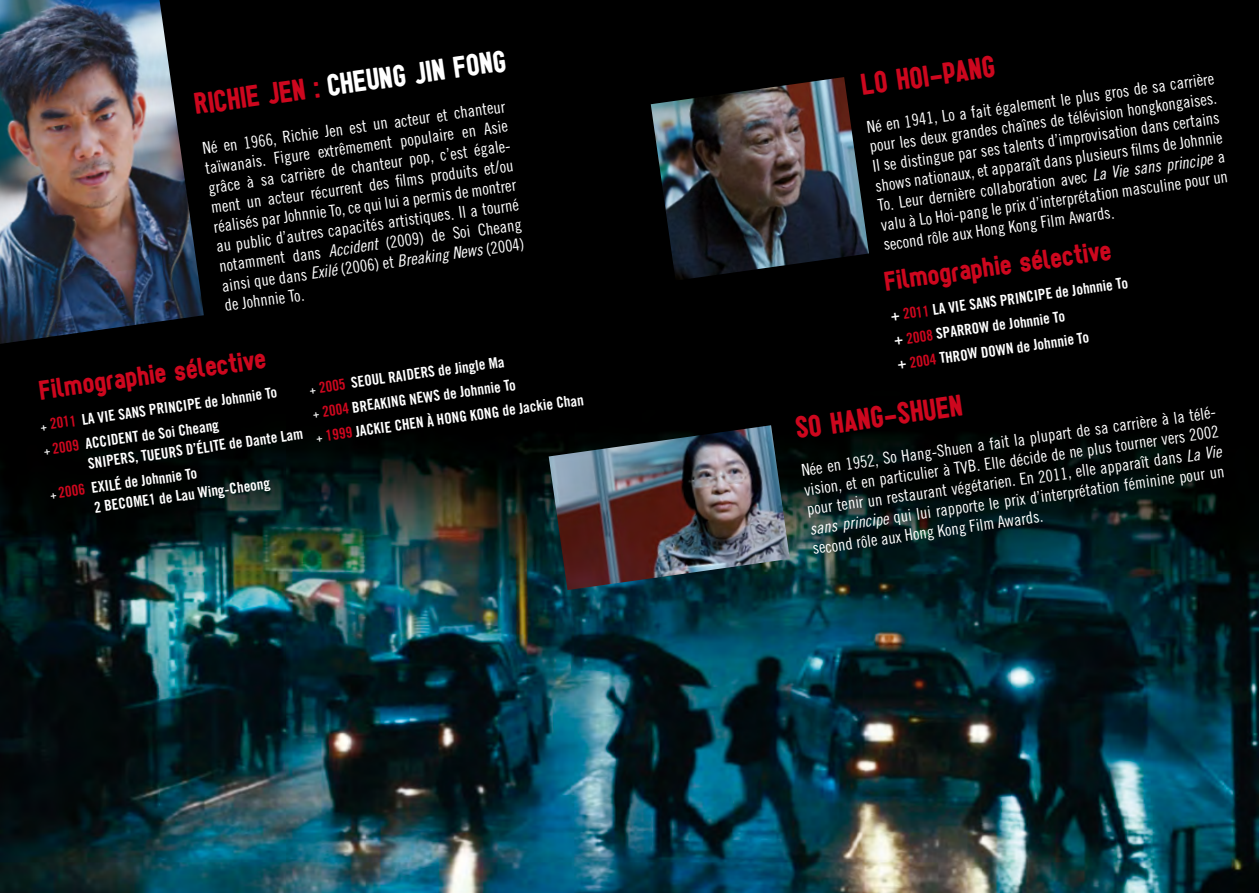
<style>
.page{position:relative;width:1259px;height:893px;background:#fff}
.page>*{position:absolute;margin:0;border:0;box-sizing:border-box;transform-origin:0 0}
.t1{font:31.35px "Sugo";color:#fff}
.t2{font:31.35px "Sugo";color:#cd071e}
.t3{font:28.35px "Sugo";color:#cd071e}
.t4{font:16.5px/19.8px "Trade Gothic Cond Eighteen";color:#fff}
.t5{font:15px/24.3px "Trade Gothic Bold Cond Twenty";color:#fff}
.s1{color:#cd071e}
.s2{font-family:"Trade Gothic Cond Eighteen Obl"}
.s3{font-size:10.5px}
</style>
<div class="page">
<img style="left:0;top:0;width:1259px;height:893px">
<img style="left:549px;top:425px;width:241px;height:165px">
<img style="left:651px;top:77px;width:218px;height:204px">
<img style="left:0;top:0;width:204px;height:344px">
<h1 class="t1" style="left:192px;top:85px;width:316px;rotate:-8deg"><span class="s1">RICHIE JEN :</span> CHEUNG JIN FONG</h1>
<p class="t4" style="left:201px;top:139px;width:309px;rotate:-8deg">Né en 1966, Richie Jen est un acteur et chanteur taïwanais. Figure extrêmement populaire en Asie grâce à sa carrière de chanteur pop, c’est égale&shy;ment un acteur récurrent des fi lms produits et/ou réalisés par Johnnie To, ce qui lui a permis de montrer au public d’autres capacités artistiques. Il a tourné notamment dans <span class="s2">Accident</span> (2009) de Soi Cheang ainsi que dans <span class="s2">Exilé</span> (2006) et <span class="s2">Breaking News</span> (2004) de Johnnie To.</p>
<h2 class="t3" style="left:37px;top:373px;width:230px;rotate:-8deg">Filmographie sélective</h2>
<p class="t5" style="left:308px;top:377px;width:57px;rotate:-8deg"><span class="s3">+</span> <span class="s1">2005</span> Seoul</p>
<p class="t5" style="left:387px;top:365px;width:16px;rotate:-8deg">Raiders</p>
<p class="t5" style="left:436px;top:358px;width:68px;rotate:-8deg">de Jingle Ma</p>
<p class="t5" style="left:311px;top:401px;width:55px;rotate:-8deg"><span class="s3">+</span> <span class="s1">2004</span> Breaking</p>
<p class="t5" style="left:408px;top:387px;width:17px;rotate:-8deg">News</p>
<p class="t5" style="left:442px;top:382px;width:75px;rotate:-8deg">de Johnnie To</p>
<p class="t5" style="left:314px;top:425px;width:52px;rotate:-8deg"><span class="s3">+</span> <span class="s1">1999</span> Jackie</p>
<p class="t5" style="left:39px;top:413px;width:241px;rotate:-8deg"><span class="s3">+</span> <span class="s1">2011</span> LA VIE SANS PRINCIPE de Johnnie To <span class="s3">+</span> <span class="s1">2009</span> Accident</p>
<p class="t5" style="left:393px;top:414px;width:58px;rotate:-8deg">Chen à Hong</p>
<p class="t5" style="left:468px;top:403px;width:15px;rotate:-8deg">Kong</p>
<p class="t5" style="left:501px;top:399px;width:83px;rotate:-8deg">de Jackie Chan</p>
<p class="t5" style="left:140px;top:424px;width:79px;rotate:-8deg">de Soi Cheang</p>
<p class="t5" style="left:86px;top:451px;width:15px;rotate:-8deg">Snipers</p>
<p class="t5" style="left:133px;top:445px;width:15px;rotate:-8deg">, tueurs</p>
<p class="t5" style="left:184px;top:438px;width:19px;rotate:-8deg">d’élite</p>
<p class="t5" style="left:227px;top:432px;width:76px;rotate:-8deg">de Dante Lam</p>
<p class="t5" style="left:48px;top:481px;width:57px;rotate:-8deg"><span class="s3">+</span> <span class="s1">2006</span> Exilé</p>
<p class="t5" style="left:123px;top:471px;width:75px;rotate:-8deg">de Johnnie To</p>
<p class="t5" style="left:147px;top:488px;width:124px;rotate:-8deg">1 de Lau Wing-Cheong</p>
<p class="t5" style="left:93px;top:495px;width:29px;rotate:-8deg">2 Become</p>
<h1 class="t2" style="left:858px;top:66px;width:137px;rotate:-8deg">LO HOI-PANG</h1>
<p class="t4" style="left:865px;top:117px;width:352px;text-align:justify;rotate:-8deg">Né en 1941, Lo a fait également le plus gros de sa carrière pour les deux grandes chaînes de télévision hongkongaises.<br>Il se distingue par ses talents d’improvisation dans certains shows nationaux, et apparaît dans plusieurs fi lms de Johnnie To. Leur dernière collaboration avec <span class="s2">La Vie sans principe</span> a valu à Lo Hoi-pang le prix d’interprétation masculine pour un second rôle aux Hong Kong Film Awards.</p>
<h2 class="t3" style="left:882px;top:264px;width:230px;rotate:-8deg">Filmographie sélective</h2>
<p class="t5" style="left:889px;top:304px;width:88px;rotate:-8deg">+ <span class="s1">2011</span> La Vie sans</p>
<p class="t5" style="left:998px;top:288px;width:8px;rotate:-8deg">principe</p>
<p class="t5" style="left:1054px;top:280px;width:75px;rotate:-8deg">de Johnnie To</p>
<p class="t5" style="left:892px;top:328px;width:58px;rotate:-8deg">+ <span class="s1">2008</span> Sparrow</p>
<p class="t5" style="left:991px;top:314px;width:75px;rotate:-8deg">de Johnnie To</p>
<p class="t5" style="left:895px;top:352px;width:57px;rotate:-8deg">+ <span class="s1">2004</span> Throw</p>
<p class="t5" style="left:979px;top:340px;width:17px;rotate:-8deg">Down</p>
<p class="t5" style="left:1015px;top:335px;width:75px;rotate:-8deg">de Johnnie To</p>
<h1 class="t2" style="left:793px;top:409px;width:170px;rotate:-8deg">SO HANG-SHUEN</h1>
<p class="t4" style="left:800px;top:460px;width:422px;rotate:-8deg">Née en 1952, So Hang-Shuen a fait la plupart de sa carrière à la télé&shy;vision, et en particulier à TVB. Elle décide de ne plus tourner vers 2002 pour tenir un restaurant végétarien. En 2011, elle apparaît dans <span class="s2">La Vie sans principe</span> qui lui rapporte le prix d’interprétation féminine pour un second rôle aux Hong Kong Film Awards.</p>
</div>
